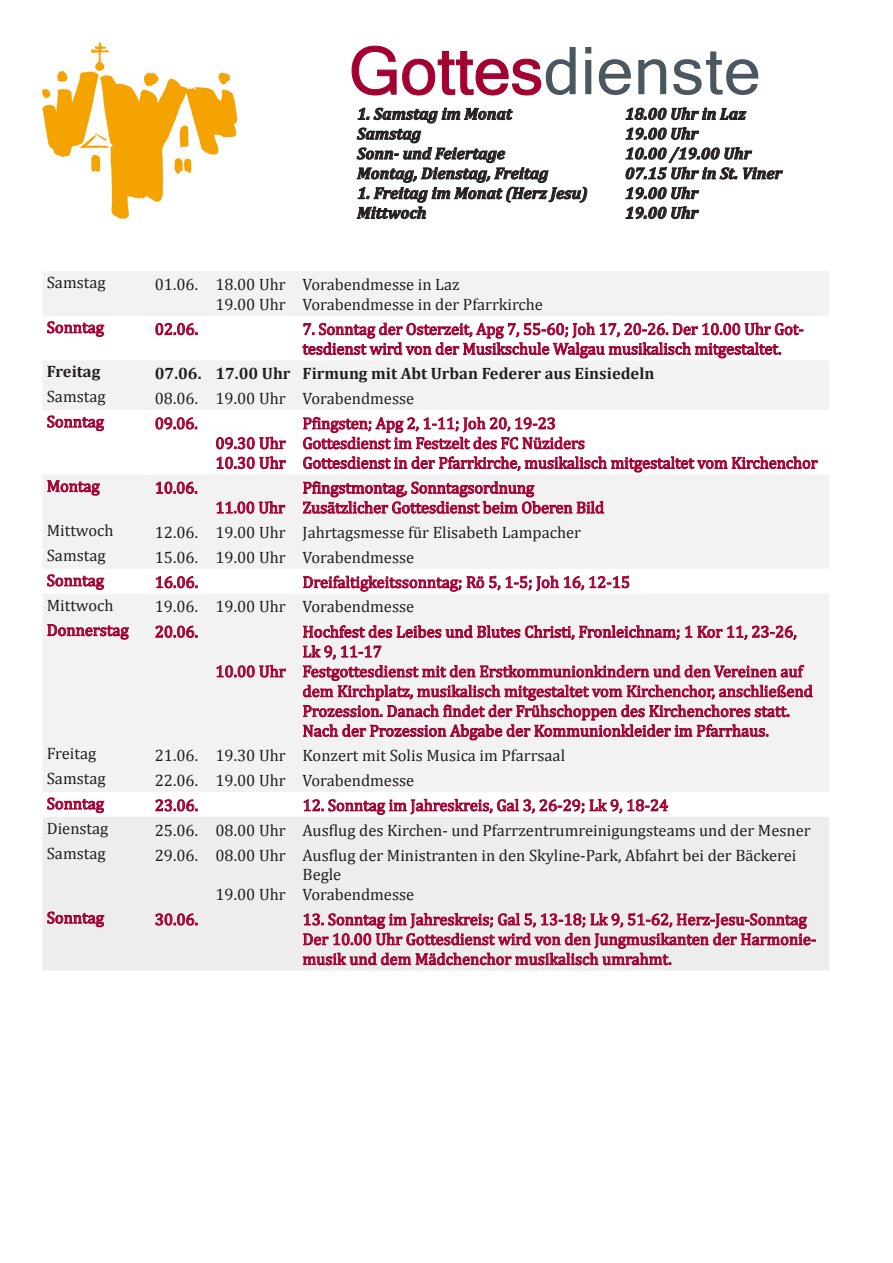
<style>
.page{position:relative;width:893px;height:1263px;background:#fff}
.page>*{position:absolute;margin:0;border:0;box-sizing:border-box;transform-origin:0 0}
.t1{font:66px "Microsoft Sans Serif";letter-spacing:.005em;color:#4a575f}
.t2{font:16.5px/19.8px "Cambria";color:#a40133}
.t3{font:16.5px/19.8px "Cambria";color:#231f20}
.t4{font:italic 700 16.5px "Cambria";color:#231f20}
.t5{font:700 16.5px "Cambria";color:#231f20}
.s1{color:#a40133}
</style>
<div class="page">
<img style="left:43px;top:43px;width:195px;height:176px">
<svg style="left:43px;top:271px;width:786px;height:521px;fill:#f2f2f2"></svg>
<svg style="left:149px;top:360px;width:680px;height:432px;fill:#f2f2f2"></svg>
<div style="left:43px;top:817px;width:786px;height:153px;background:#ecedec"></div>
<svg style="left:47px;top:321px;width:58px;height:16px"></svg>
<svg style="left:155px;top:322px;width:43px;height:13px"></svg>
<svg style="left:302px;top:322px;width:501px;height:37px"></svg>
<svg style="left:47px;top:415px;width:58px;height:17px"></svg>
<svg style="left:155px;top:417px;width:42px;height:13px"></svg>
<svg style="left:216px;top:436px;width:70px;height:14px"></svg>
<svg style="left:216px;top:456px;width:70px;height:13px"></svg>
<svg style="left:303px;top:417px;width:515px;height:56px"></svg>
<svg style="left:47px;top:480px;width:53px;height:16px"></svg>
<svg style="left:155px;top:481px;width:42px;height:13px"></svg>
<svg style="left:216px;top:501px;width:69px;height:13px"></svg>
<svg style="left:303px;top:481px;width:301px;height:33px"></svg>
<svg style="left:47px;top:574px;width:58px;height:16px"></svg>
<svg style="left:155px;top:575px;width:43px;height:13px"></svg>
<svg style="left:303px;top:575px;width:327px;height:17px"></svg>
<svg style="left:47px;top:624px;width:82px;height:16px"></svg>
<svg style="left:155px;top:625px;width:43px;height:13px"></svg>
<svg style="left:216px;top:665px;width:70px;height:13px"></svg>
<svg style="left:303px;top:623px;width:510px;height:118px"></svg>
<svg style="left:47px;top:797px;width:622px;height:18px"></svg>
<svg style="left:47px;top:911px;width:58px;height:17px"></svg>
<svg style="left:155px;top:913px;width:43px;height:13px"></svg>
<svg style="left:302px;top:913px;width:514px;height:53px;background:#d9b0bc"></svg>
<svg style="left:351px;top:45px;width:237px;height:175px"></svg>
<svg style="left:625px;top:107px;width:158px;height:113px"></svg>
<h1 class="t1" style="left:349px;top:28px;width:413px"><span class="s1">Gottes</span>dienste</h1>
<p class="t4" style="left:357px;top:102px;width:156px">1. Samstag im Monat</p>
<p class="t4" style="left:625px;top:102px;width:122px">18.00 Uhr in Laz</p>
<p class="t4" style="left:357px;top:122px;width:65px">Samstag</p>
<p class="t4" style="left:625px;top:122px;width:75px">19.00 Uhr</p>
<p class="t4" style="left:357px;top:142px;width:149px">Sonn- und Feiertage</p>
<p class="t4" style="left:625px;top:142px;width:128px">10.00 /19.00 Uhr</p>
<p class="t4" style="left:357px;top:162px;width:193px">Montag, Dienstag, Freitag</p>
<p class="t4" style="left:625px;top:162px;width:158px">07.15 Uhr in St. Viner</p>
<p class="t4" style="left:357px;top:181px;width:232px">1. Freitag im Monat (Herz Jesu)</p>
<p class="t4" style="left:625px;top:181px;width:75px">19.00 Uhr</p>
<p class="t4" style="left:357px;top:201px;width:71px">Mittwoch</p>
<p class="t4" style="left:625px;top:201px;width:75px">19.00 Uhr</p>
<p class="t3" style="left:47px;top:273px;width:60px">Samstag</p>
<p class="t3" style="left:155px;top:274px;width:45px">01.06.</p>
<p class="t3" style="left:215px;top:274px;width:72px">18.00 Uhr</p>
<p class="t3" style="left:215px;top:294px;width:72px">19.00 Uhr</p>
<p class="t3" style="left:303px;top:274px;width:159px">Vorabendmesse in Laz</p>
<p class="t3" style="left:303px;top:294px;width:242px">Vorabendmesse in der Pfarrkirche</p>
<p class="t2" style="left:47px;top:317px;width:59px">Sonntag</p>
<p class="t2" style="left:155px;top:319px;width:45px">02.06.</p>
<p class="t2" style="left:303px;top:319px;width:503px">7. Sonntag der Osterzeit, Apg 7, 55-60; Joh 17, 20-26. Der 10.00 Uhr Got&shy;tesdienst wird von der Musikschule Walgau musikalisch mitgestaltet.</p>
<p class="t5" style="left:47px;top:360px;width:55px">Freitag</p>
<p class="t5" style="left:155px;top:362px;width:48px">07.06.</p>
<p class="t5" style="left:215px;top:362px;width:77px">17.00 Uhr</p>
<p class="t5" style="left:303px;top:362px;width:353px">Firmung mit Abt Urban Federer aus Einsiedeln</p>
<p class="t3" style="left:47px;top:387px;width:60px">Samstag</p>
<p class="t3" style="left:155px;top:388px;width:45px">08.06.</p>
<p class="t3" style="left:215px;top:388px;width:72px">19.00 Uhr</p>
<p class="t3" style="left:303px;top:388px;width:113px">Vorabendmesse</p>
<p class="t2" style="left:47px;top:411px;width:59px">Sonntag</p>
<p class="t2" style="left:155px;top:413px;width:44px">09.06.</p>
<p class="t2" style="left:215px;top:433px;width:72px">09.30 Uhr</p>
<p class="t2" style="left:215px;top:453px;width:72px">10.30 Uhr</p>
<p class="t2" style="left:303px;top:413px;width:255px">Pfingsten; Apg 2, 1-11; Joh 20, 19-23</p>
<p class="t2" style="left:303px;top:433px;width:516px">Gottesdienst im Festzelt des FC Nüziders<br>Gottesdienst in der Pfarrkirche, musikalisch mitgestaltet vom Kirchenchor</p>
<p class="t2" style="left:47px;top:476px;width:54px">Montag</p>
<p class="t2" style="left:155px;top:478px;width:44px">10.06.</p>
<p class="t2" style="left:215px;top:497px;width:71px">11.00 Uhr</p>
<p class="t2" style="left:303px;top:478px;width:233px">Pfingstmontag, Sonntagsordnung</p>
<p class="t2" style="left:303px;top:497px;width:303px">Zusätzlicher Gottesdienst beim Oberen Bild</p>
<p class="t3" style="left:47px;top:521px;width:68px">Mittwoch</p>
<p class="t3" style="left:155px;top:522px;width:45px">12.06.</p>
<p class="t3" style="left:215px;top:522px;width:72px">19.00 Uhr</p>
<p class="t3" style="left:303px;top:522px;width:280px">Jahrtagsmesse für Elisabeth Lampacher</p>
<p class="t3" style="left:47px;top:545px;width:60px">Samstag</p>
<p class="t3" style="left:155px;top:547px;width:45px">15.06.</p>
<p class="t3" style="left:215px;top:547px;width:72px">19.00 Uhr</p>
<p class="t3" style="left:303px;top:547px;width:113px">Vorabendmesse</p>
<p class="t2" style="left:47px;top:570px;width:59px">Sonntag</p>
<p class="t2" style="left:155px;top:572px;width:45px">16.06.</p>
<p class="t2" style="left:303px;top:572px;width:329px">Dreifaltigkeitssonntag; Rö 5, 1-5; Joh 16, 12-15</p>
<p class="t3" style="left:47px;top:595px;width:68px">Mittwoch</p>
<p class="t3" style="left:155px;top:597px;width:45px">19.06.</p>
<p class="t3" style="left:215px;top:597px;width:72px">19.00 Uhr</p>
<p class="t3" style="left:303px;top:597px;width:113px">Vorabendmesse</p>
<p class="t2" style="left:47px;top:620px;width:83px">Donnerstag</p>
<p class="t2" style="left:155px;top:622px;width:45px">20.06.</p>
<p class="t2" style="left:215px;top:661px;width:72px">10.00 Uhr</p>
<p class="t2" style="left:303px;top:622px;width:496px">Hochfest des Leibes und Blutes Christi, Fronleichnam; 1 Kor 11, 23-26,</p>
<p class="t2" style="left:303px;top:641px;width:81px">Lk 9, 11-17</p>
<p class="t2" style="left:303px;top:661px;width:512px">Festgottesdienst mit den Erstkommunionkindern und den Vereinen auf dem Kirchplatz, musikalisch mitgestaltet vom Kirchenchor, anschließend Prozession. Danach findet der Frühschoppen des Kirchenchores statt.<br>Nach der Prozession Abgabe der Kommunionkleider im Pfarrhaus.</p>
<p class="t3" style="left:47px;top:744px;width:51px">Freitag</p>
<p class="t3" style="left:155px;top:745px;width:45px">21.06.</p>
<p class="t3" style="left:215px;top:745px;width:72px">19.30 Uhr</p>
<p class="t3" style="left:303px;top:745px;width:264px">Konzert mit Solis Musica im Pfarrsaal</p>
<p class="t3" style="left:47px;top:769px;width:60px">Samstag</p>
<p class="t3" style="left:155px;top:770px;width:45px">22.06.</p>
<p class="t3" style="left:215px;top:770px;width:72px">19.00 Uhr</p>
<p class="t3" style="left:303px;top:770px;width:113px">Vorabendmesse</p>
<p class="t2" style="left:47px;top:793px;width:59px">Sonntag</p>
<p class="t2" style="left:155px;top:795px;width:45px">23.06.</p>
<p class="t2" style="left:303px;top:795px;width:367px">12. Sonntag im Jahreskreis, Gal 3, 26-29; Lk 9, 18-24</p>
<p class="t3" style="left:47px;top:818px;width:63px">Dienstag</p>
<p class="t3" style="left:155px;top:820px;width:45px">25.06.</p>
<p class="t3" style="left:215px;top:820px;width:72px">08.00 Uhr</p>
<p class="t3" style="left:303px;top:820px;width:510px">Ausflug des Kirchen- und Pfarrzentrumreinigungsteams und der Mesner</p>
<p class="t3" style="left:47px;top:843px;width:60px">Samstag</p>
<p class="t3" style="left:155px;top:845px;width:45px">29.06.</p>
<p class="t3" style="left:215px;top:845px;width:72px">08.00 Uhr</p>
<p class="t3" style="left:215px;top:884px;width:72px">19.00 Uhr</p>
<p class="t3" style="left:303px;top:845px;width:495px">Ausflug der Ministranten in den Skyline-Park, Abfahrt bei der Bäckerei<br>Begle</p>
<p class="t3" style="left:303px;top:884px;width:113px">Vorabendmesse</p>
<p class="t2" style="left:47px;top:908px;width:59px">Sonntag</p>
<p class="t2" style="left:155px;top:909px;width:45px">30.06.</p>
<p class="t2" style="left:303px;top:909px;width:506px">13. Sonntag im Jahreskreis; Gal 5, 13-18; Lk 9, 51-62, Herz-Jesu-Sonntag</p>
<p class="t2" style="left:303px;top:929px;width:515px">Der 10.00 Uhr Gottesdienst wird von den Jungmusikanten der Harmonie&shy;musik und dem Mädchenchor musikalisch umrahmt.</p>
</div>
